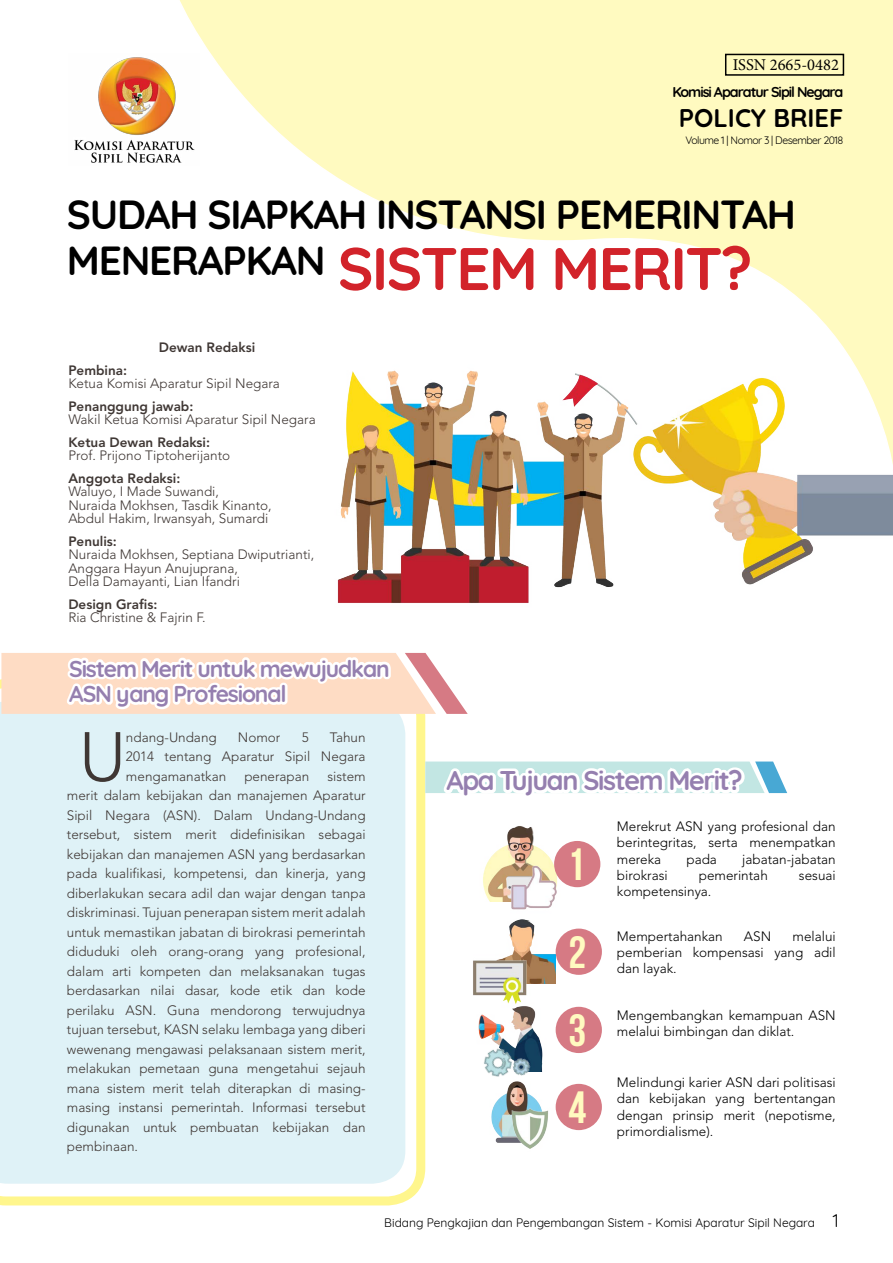
<style>
.page{position:relative;width:893px;height:1263px;background:#fff}
.page>*{position:absolute;margin:0;border:0;box-sizing:border-box;transform-origin:0 0}
.t1{font:300 68.55px "Avenir";color:#3f3734}
.t2{font:700 60px "Quicksand";letter-spacing:-.03em;color:#d2232a}
.t3{font:700 45px/77.1px "Bebas Neue";color:#fffac0}
.t4{font:700 40.5px/46.5px "Quicksand";letter-spacing:-.03em;color:#000}
.t5{font:700 27px "Quicksand";letter-spacing:-.05em;color:#957faf}
.t6{font:700 25.5px "Quicksand";color:#000}
.t7{font:700 22.8px/25.3px "Quicksand";letter-spacing:-.05em;color:#957faf}
.t8{font:16.5px "Minion Pro";color:#000}
.t9{font:700 14.25px "Quicksand";letter-spacing:-.07em;color:#000}
.t10{font:300 13.5px/19.5px "Avenir";color:#3f3734;text-align:justify}
.t11{font:300 13.5px/16.2px "Avenir";color:#000;text-align:justify}
.t12{font:800 13.5px "Avenir";color:#3f3734}
.t13{font:12px "Quicksand";color:#000}
.t14{font:10.5px "Quicksand";letter-spacing:-.05em;color:#000}
.s1{font-size:18px}
</style>
<div class="page">
<svg style="left:180px;top:0;width:713px;height:342px"></svg>
<img style="left:337px;top:342px;width:556px;height:261px">
<img style="left:74px;top:54px;width:126px;height:111px">
<div style="left:725px;top:54px;width:119px;height:22px;border:2px solid #000"></div>
<img style="left:478px;top:1007px;width:58px;height:20px">
<img style="left:478px;top:1027px;width:65px;height:49px">
<img style="left:483px;top:826px;width:75px;height:76px">
<img style="left:499px;top:855px;width:70px;height:55px">
<div style="left:554px;top:841px;width:46px;height:46px;background:#d67a84;border-radius:50%"></div>
<img style="left:509px;top:919px;width:46px;height:65px">
<img style="left:473px;top:949px;width:58px;height:58px">
<div style="left:556px;top:928px;width:46px;height:47px;background:#d67a84;border-radius:50%"></div>
<div style="left:556px;top:1007px;width:46px;height:46px;background:#d67a84;border-radius:50%"></div>
<div style="left:556px;top:1084px;width:46px;height:46px;background:#d67a84;border-radius:50%"></div>
<img style="left:491px;top:1076px;width:47px;height:67px">
<img style="left:502px;top:1102px;width:55px;height:47px">
<svg style="left:0;top:679px;width:425px;height:526px"></svg>
<div style="left:0;top:701px;width:405px;height:483px;background:#dff2f7"></div>
<svg style="left:1px;top:653px;width:467px;height:89px"></svg>
<svg style="left:425px;top:757px;width:362px;height:47px"></svg>
<p class="t8" style="left:733px;top:53px;width:108px">ISSN 2665-0482</p>
<h3 class="t6" style="left:679px;top:97px;width:166px">POLICY BRIEF</h3>
<p class="t9" style="left:672px;top:80px;width:173px">Komisi Aparatur Sipil Negara</p>
<p class="t14" style="left:685px;top:132px;width:160px">Volume 1 | Nomor 3 | Desember 2018</p>
<h3 class="t4" style="left:67px;top:188px;width:731px">SUDAH SIAPKAH INSTANSI PEMERINTAH<br>MENERAPKAN</h3>
<h2 class="t2" style="left:338px;top:219px;width:416px">SISTEM MERIT?</h2>
<p class="t12" style="left:159px;top:339px;width:98px">Dewan Redaksi</p>
<p class="t12" style="left:68px;top:362px;width:60px">Pembina:</p>
<p class="t10" style="left:68px;top:374px;width:213px">Ketua Komisi Aparatur Sipil Negara</p>
<p class="t12" style="left:68px;top:398px;width:127px">Penanggung jawab:</p>
<p class="t10" style="left:68px;top:410px;width:249px">Wakil Ketua Komisi Aparatur Sipil Negara</p>
<p class="t12" style="left:68px;top:434px;width:143px">Ketua Dewan Redaksi:</p>
<p class="t10" style="left:68px;top:446px;width:163px">Prof. Prijono Tiptoherijanto</p>
<p class="t12" style="left:68px;top:470px;width:113px">Anggota Redaksi:</p>
<p class="t10" style="left:68px;top:485px;width:205px;line-height:13.5px;text-align:left">Waluyo, I Made Suwandi,<br>Nuraida Mokhsen, Tasdik Kinanto,<br>Abdul Hakim, Irwansyah, Sumardi</p>
<p class="t12" style="left:68px;top:533px;width:50px">Penulis:</p>
<p class="t10" style="left:68px;top:548px;width:247px;line-height:13.5px;text-align:left">Nuraida Mokhsen, Septiana Dwiputrianti,<br>Anggara Hayun Anujuprana,<br>Della Damayanti, Lian Ifandri</p>
<p class="t12" style="left:68px;top:596px;width:91px">Design Grafis:</p>
<p class="t10" style="left:68px;top:608px;width:139px">Ria Christine &amp; Fajrin F.</p>
<h3 class="t7" style="left:69px;top:654px;width:322px">Sistem Merit untuk mewujudkan<br>ASN yang Profesional</h3>
<h1 class="t1" style="left:79px;top:717px;width:48px">U</h1>
<p class="t10" style="left:126px;top:727px;width:92px">ndang-Undang</p>
<p class="t10" style="left:238px;top:727px;width:44px">Nomor</p>
<p class="t10" style="left:302px;top:727px;width:9px">5</p>
<p class="t10" style="left:126px;top:727px;width:241px;text-indent:204px">Tahun 2014 tentang Aparatur Sipil Negara mengamanatkan</p>
<p class="t10" style="left:67px;top:766px;width:300px;text-indent:261px">sistem merit dalam kebijakan dan manajemen Aparatur Sipil Negara (ASN). Dalam Undang-Undang tersebut, sistem merit didefinisikan sebagai kebijakan dan manajemen ASN yang berdasarkan pada kualifikasi, kompetensi, dan kinerja, yang diberlakukan secara adil dan wajar dengan tanpa diskriminasi. Tujuan penerapan sistem merit adalah untuk memastikan jabatan di birokrasi pemerintah diduduki oleh orang-orang yang profesional, dalam arti kompeten dan melaksanakan tugas berdasarkan nilai dasar, kode etik dan kode perilaku ASN. Guna mendorong terwujudnya tujuan tersebut, KASN selaku lembaga yang diberi wewenang mengawasi pelaksanaan sistem merit, melakukan pemetaan guna mengetahui sejauh mana sistem merit telah diterapkan di masing&shy;masing instansi pemerintah. Informasi tersebut digunakan untuk pembuatan kebijakan dan pembinaan.</p>
<p class="t10" style="left:244px;top:766px;width:67px">penerapan</p>
<h3 class="t5" style="left:446px;top:758px;width:298px">Apa Tujuan Sistem Merit?</h3>
<h3 class="t3" style="left:567px;top:826px;width:19px">1</h3>
<h3 class="t3" style="left:569px;top:913px;width:19px">2</h3>
<p class="t11" style="left:617px;top:818px;width:220px">Merekrut ASN yang profesional dan berintegritas, serta menempatkan mereka</p>
<p class="t11" style="left:686px;top:851px;width:32px">pada</p>
<p class="t11" style="left:742px;top:851px;width:95px">jabatan-jabatan</p>
<p class="t11" style="left:617px;top:867px;width:52px">birokrasi</p>
<p class="t11" style="left:699px;top:867px;width:71px">pemerintah</p>
<p class="t11" style="left:799px;top:867px;width:38px">sesuai</p>
<p class="t11" style="left:617px;top:883px;width:96px">kompetensinya.</p>
<p class="t11" style="left:617px;top:928px;width:220px;text-align:right">melalui<br>pemberian kompensasi yang adil</p>
<p class="t11" style="left:617px;top:928px;width:107px">Mempertahankan</p>
<p class="t11" style="left:744px;top:928px;width:29px">ASN</p>
<p class="t11" style="left:617px;top:961px;width:61px">dan layak.</p>
<h3 class="t3" style="left:569px;top:992px;width:19px">3<br>4</h3>
<p class="t11" style="left:617px;top:1007px;width:220px">Mengembangkan kemampuan ASN melalui bimbingan dan diklat.</p>
<p class="t11" style="left:617px;top:1074px;width:220px">Melindungi karier ASN dari politisasi dan kebijakan yang bertentangan dengan prinsip merit (nepotisme, primordialisme).</p>
<p class="t13" style="left:384px;top:1213px;width:456px">Bidang Pengkajian dan Pengembangan Sistem - Komisi Aparatur Sipil Negara <span class="s1">1</span></p>
</div>
